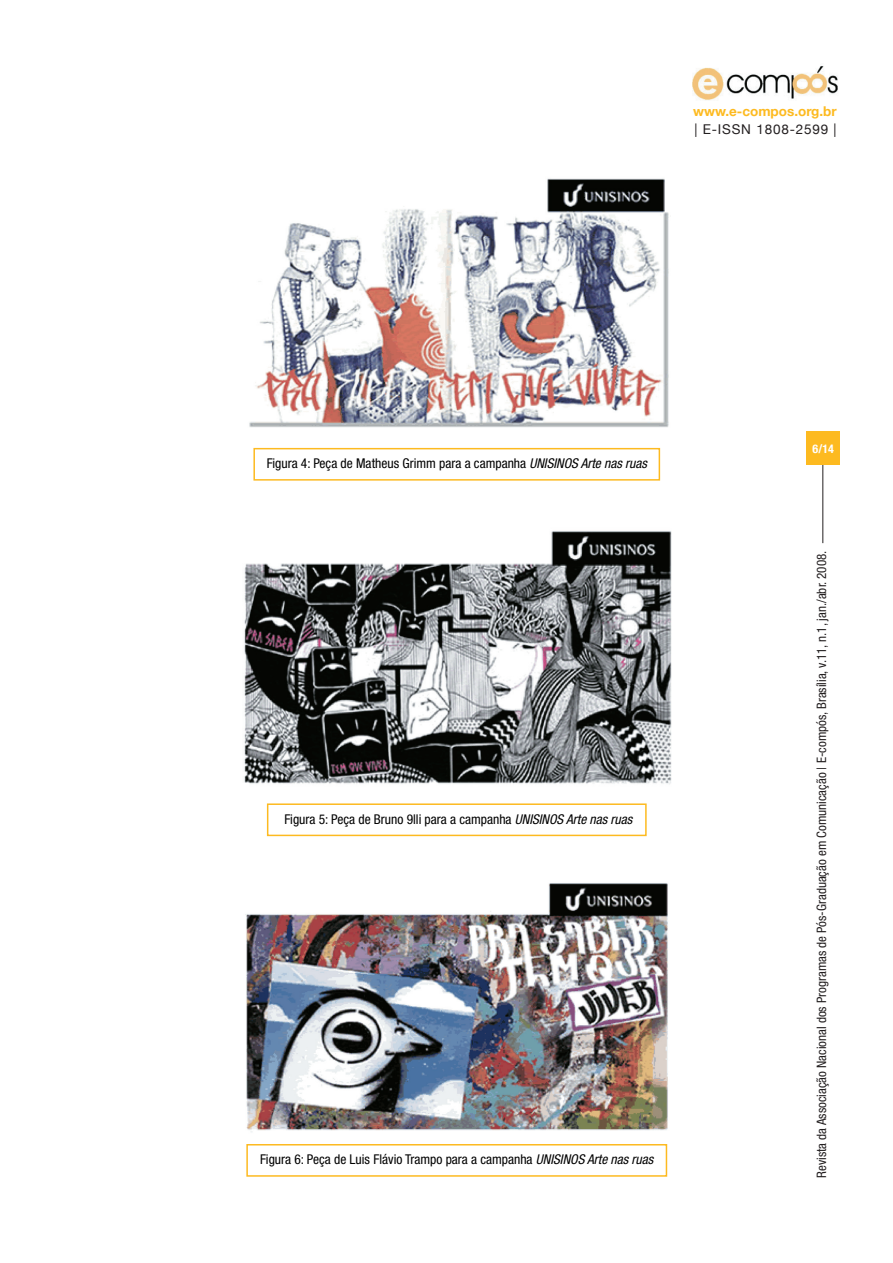
<style>
.page{position:relative;width:893px;height:1263px;background:#fff}
.page>*{position:absolute;margin:0;border:0;box-sizing:border-box;transform-origin:0 0}
.t1{font:condensed 13.5px "Helvetica Neue LT Std";color:#000}
.t2{font:700 13.5px "Helvetica Neue";color:#fdba20}
.t3{font:13.5px "Helvetica Neue";letter-spacing:.06em;color:#231f20}
.t4{font:condensed 13.05px "Helvetica Neue LT Std";color:#231f20}
.t5{font:700 condensed 12px "Helvetica Neue";color:#fff}
.s1{font-style:italic}
</style>
<div class="page">
<hr style="left:822px;top:453px;width:1px;height:90px;background:#231f20">
<div style="left:806px;top:432px;width:34px;height:33px;background:#fdba20"></div>
<img style="left:692px;top:66px;width:146px;height:34px">
<div style="left:253px;top:448px;width:407px;height:33px;border:2px solid #fdba20"></div>
<img style="left:249px;top:178px;width:420px;height:250px">
<img style="left:244px;top:531px;width:427px;height:253px">
<img style="left:245px;top:883px;width:423px;height:250px">
<div style="left:267px;top:803px;width:380px;height:33px;border:2px solid #fdba20"></div>
<div style="left:246px;top:1144px;width:421px;height:33px;border:2px solid #fdba20"></div>
<p class="t2" style="left:693px;top:103px;width:145px">www.e-compos.org.br</p>
<p class="t3" style="left:694px;top:121px;width:144px">| E-ISSN 1808-2599 |</p>
<p class="t1" style="left:267px;top:456px;width:382px">Figura 4: Peça de Matheus Grimm para a campanha <span class="s1">UNISINOS Arte nas ruas</span></p>
<p class="t1" style="left:284px;top:811px;width:349px">Figura 5: Peça de Bruno 9lli para a campanha <span class="s1">UNISINOS Arte nas ruas</span></p>
<p class="t1" style="left:260px;top:1152px;width:395px">Figura 6: Peça de Luis Flávio Trampo para a campanha <span class="s1">UNISINOS Arte nas ruas</span></p>
<p class="t5" style="left:813px;top:441px;width:23px">6/14</p>
<p class="t4" style="left:814px;top:1178px;width:629px;rotate:-90deg">Revista da Associação Nacional dos Programas de Pós-Graduação em Comunicação | E-compós, Brasília, v.11, n.1, jan./abr. 2008.</p>
</div>
